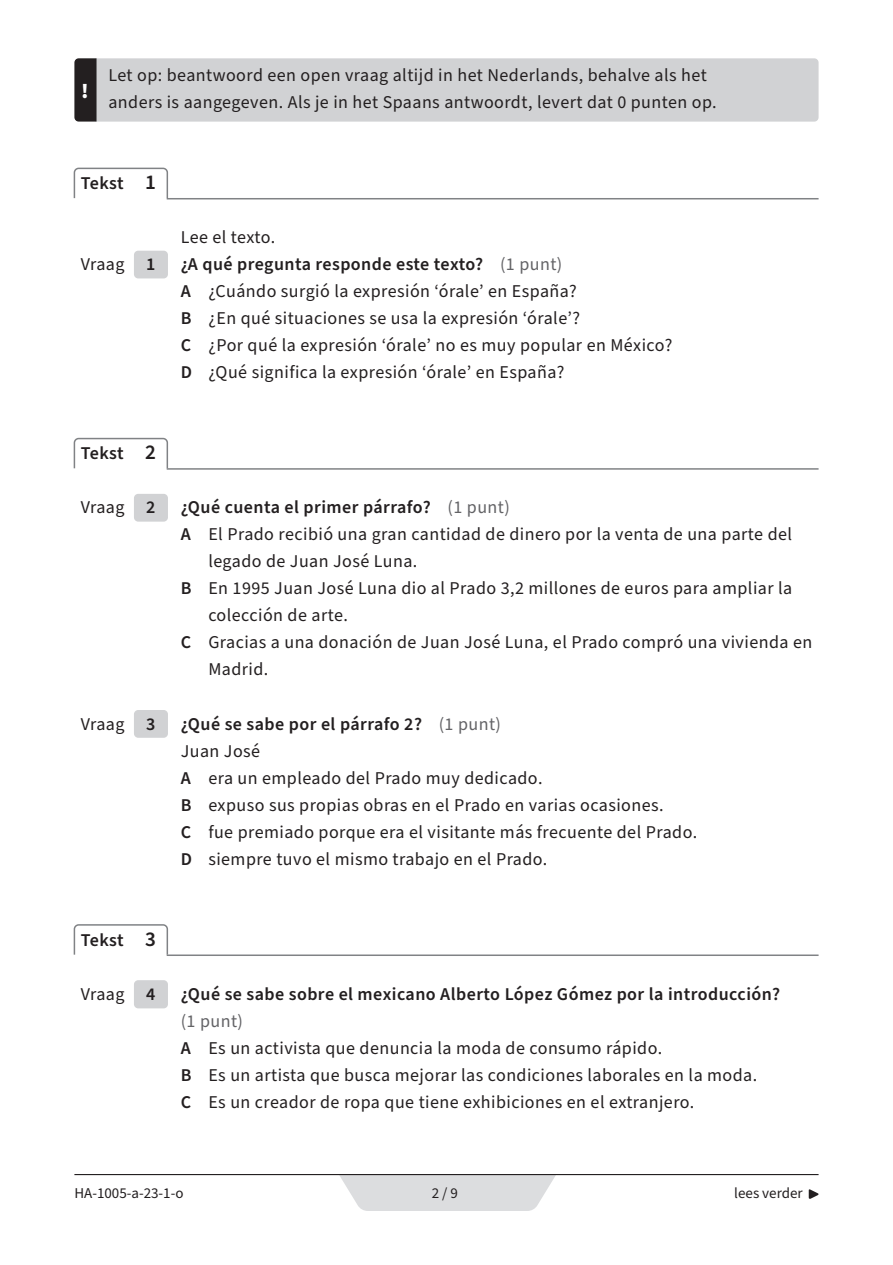
<style>
.page{position:relative;width:893px;height:1265px;background:#fff}
.page>*{position:absolute;margin:0;border:0;box-sizing:border-box;transform-origin:0 0}
.t1{font:900 21px "Source Sans Pro";color:#fff}
.Let-op_basis_P{font:18px/27px "Source Sans Pro";letter-spacing:.025em;color:#231f20}
.Vraag_1regel_H3{font:600 18px "Source Sans Pro";letter-spacing:.025em;color:#231f20}
.Vraag_2regels_H3{font:600 18px/27px "Source Sans Pro";letter-spacing:.025em;color:#231f20}
.Vraag_1regel_witboven_H3{font:600 18px "Source Sans Pro";letter-spacing:.025em;color:#231f20}
.Vraag_basisregel_P{font:18px "Source Sans Pro";letter-spacing:.025em;color:#231f20}
.Tekst_kop_123_H2{font:600 18px "Source Sans Pro";letter-spacing:.015em;color:#231f20}
.Vraag_1regel_H3-2{font:18px "Source Sans Pro";letter-spacing:.015em;color:#231f20}
.Vraag_1regel_witboven_H3-2{font:18px "Source Sans Pro";letter-spacing:.015em;color:#231f20}
.Vraag_2regels_H3-2{font:18px "Source Sans Pro";letter-spacing:.015em;color:#231f20}
.t2{font:15px "Source Sans Pro";color:#231f20}
.s1{font-size:21px}
.s2{font-weight:600}
.s3{font-weight:400;color:#636366}
</style>
<div class="page">
<svg style="left:331px;top:1174px;width:231px;height:36px;background:#dbdcdd"></svg>
<svg style="left:809px;top:1189px;width:10px;height:9px"></svg>
<hr style="left:74px;top:1173px;width:745px;height:1px;background:#231f20">
<div style="left:96px;top:58px;width:723px;height:64px;background:#d1d2d4"></div>
<svg style="left:73px;top:167px;width:96px;height:32px"></svg>
<hr style="left:167px;top:198px;width:652px;height:1px;background:#808285">
<div style="left:134px;top:251px;width:34px;height:27px;background:#d1d2d4;border-radius:4px"></div>
<svg style="left:73px;top:437px;width:95px;height:32px"></svg>
<hr style="left:167px;top:468px;width:652px;height:1px;background:#808285">
<div style="left:134px;top:494px;width:34px;height:27px;background:#d1d2d4;border-radius:4px"></div>
<div style="left:134px;top:710px;width:34px;height:27px;background:#d1d2d4;border-radius:4px"></div>
<svg style="left:73px;top:924px;width:95px;height:31px"></svg>
<hr style="left:167px;top:954px;width:652px;height:1px;background:#808285">
<div style="left:134px;top:980px;width:34px;height:28px;background:#d1d2d4;border-radius:4px"></div>
<svg style="left:74px;top:58px;width:23px;height:63px"></svg>
<p class="t1" style="left:81px;top:76px;width:9px">!</p>
<p class="Let-op_basis_P" style="left:108px;top:62px;width:610px">Let op: beantwoord een open vraag altijd in het Nederlands, behalve als het anders is aangegeven. Als je in het Spaans antwoordt, levert dat 0 punten op.</p>
<h2 class="Tekst_kop_123_H2" style="left:81px;top:171px;width:77px">Tekst <span class="s1">1</span></h2>
<p class="Vraag_basisregel_P" style="left:181px;top:225px;width:96px">Lee el texto.</p>
<h3 class="Vraag_1regel_H3-2" style="left:81px;top:252px;width:76px">Vraag <span class="s2">1</span></h3>
<h3 class="Vraag_1regel_H3" style="left:181px;top:252px;width:383px">¿A qué pregunta responde este texto? <span class="s3">(1 punt)</span></h3>
<p class="Let-op_basis_P" style="left:181px;top:278px;width:398px"><span class="s2">A</span> ¿Cuándo surgió la expresión ‘órale’ en España?</p>
<p class="Let-op_basis_P" style="left:181px;top:305px;width:401px"><span class="s2">B</span> ¿En qué situaciones se usa la expresión ‘órale’?</p>
<p class="Let-op_basis_P" style="left:181px;top:332px;width:493px"><span class="s2">C</span> ¿Por qué la expresión ‘órale’ no es muy popular en México?</p>
<p class="Let-op_basis_P" style="left:181px;top:359px;width:385px"><span class="s2">D</span> ¿Qué significa la expresión ‘órale’ en España?</p>
<h2 class="Tekst_kop_123_H2" style="left:81px;top:441px;width:77px">Tekst <span class="s1">2</span></h2>
<h3 class="Vraag_1regel_H3-2" style="left:81px;top:495px;width:76px">Vraag <span class="s2">2</span></h3>
<h3 class="Vraag_1regel_H3" style="left:181px;top:495px;width:331px">¿Qué cuenta el primer párrafo? <span class="s3">(1 punt)</span></h3>
<p class="Let-op_basis_P" style="left:208px;top:521px;width:585px;text-indent:-28px"><span class="s2">A</span> El Prado recibió una gran cantidad de dinero por la venta de una parte del legado de Juan José Luna.</p>
<p class="Let-op_basis_P" style="left:208px;top:575px;width:585px;text-indent:-28px"><span class="s2">B</span> En 1995 Juan José Luna dio al Prado 3,2 millones de euros para ampliar la colección de arte.</p>
<p class="Let-op_basis_P" style="left:208px;top:629px;width:605px;text-indent:-28px"><span class="s2">C</span> Gracias a una donación de Juan José Luna, el Prado compró una vivienda en<br>Madrid.</p>
<h3 class="Vraag_1regel_witboven_H3-2" style="left:81px;top:711px;width:76px">Vraag <span class="s2">3</span></h3>
<h3 class="Vraag_1regel_witboven_H3" style="left:181px;top:711px;width:322px">¿Qué se sabe por el párrafo 2? <span class="s3">(1 punt)</span></h3>
<p class="Vraag_basisregel_P" style="left:181px;top:738px;width:81px">Juan José</p>
<p class="Let-op_basis_P" style="left:181px;top:764px;width:363px"><span class="s2">A</span> era un empleado del Prado muy dedicado.</p>
<p class="Let-op_basis_P" style="left:181px;top:791px;width:484px"><span class="s2">B</span> expuso sus propias obras en el Prado en varias ocasiones.</p>
<p class="Let-op_basis_P" style="left:181px;top:818px;width:518px"><span class="s2">C</span> fue premiado porque era el visitante más frecuente del Prado.</p>
<p class="Let-op_basis_P" style="left:181px;top:845px;width:368px"><span class="s2">D</span> siempre tuvo el mismo trabajo en el Prado.</p>
<h2 class="Tekst_kop_123_H2" style="left:81px;top:927px;width:77px">Tekst <span class="s1">3</span></h2>
<h3 class="Vraag_2regels_H3-2" style="left:81px;top:981px;width:76px">Vraag <span class="s2">4</span></h3>
<h3 class="Vraag_2regels_H3" style="left:181px;top:980px;width:601px">¿Qué se sabe sobre el mexicano Alberto López Gómez por la introducción? <span class="s3">(1 punt)</span></h3>
<p class="Let-op_basis_P" style="left:181px;top:1034px;width:483px"><span class="s2">A</span> Es un activista que denuncia la moda de consumo rápido.</p>
<p class="Let-op_basis_P" style="left:181px;top:1061px;width:578px"><span class="s2">B</span> Es un artista que busca mejorar las condiciones laborales en la moda.</p>
<p class="Let-op_basis_P" style="left:181px;top:1088px;width:515px"><span class="s2">C</span> Es un creador de ropa que tiene exhibiciones en el extranjero.</p>
<p class="t2" style="left:74px;top:1182px;width:111px">HA-1005-a-23-1-o</p>
<p class="t2" style="left:432px;top:1182px;width:28px">2 / 9</p>
<p class="t2" style="left:734px;top:1182px;width:70px">lees verder</p>
</div>
